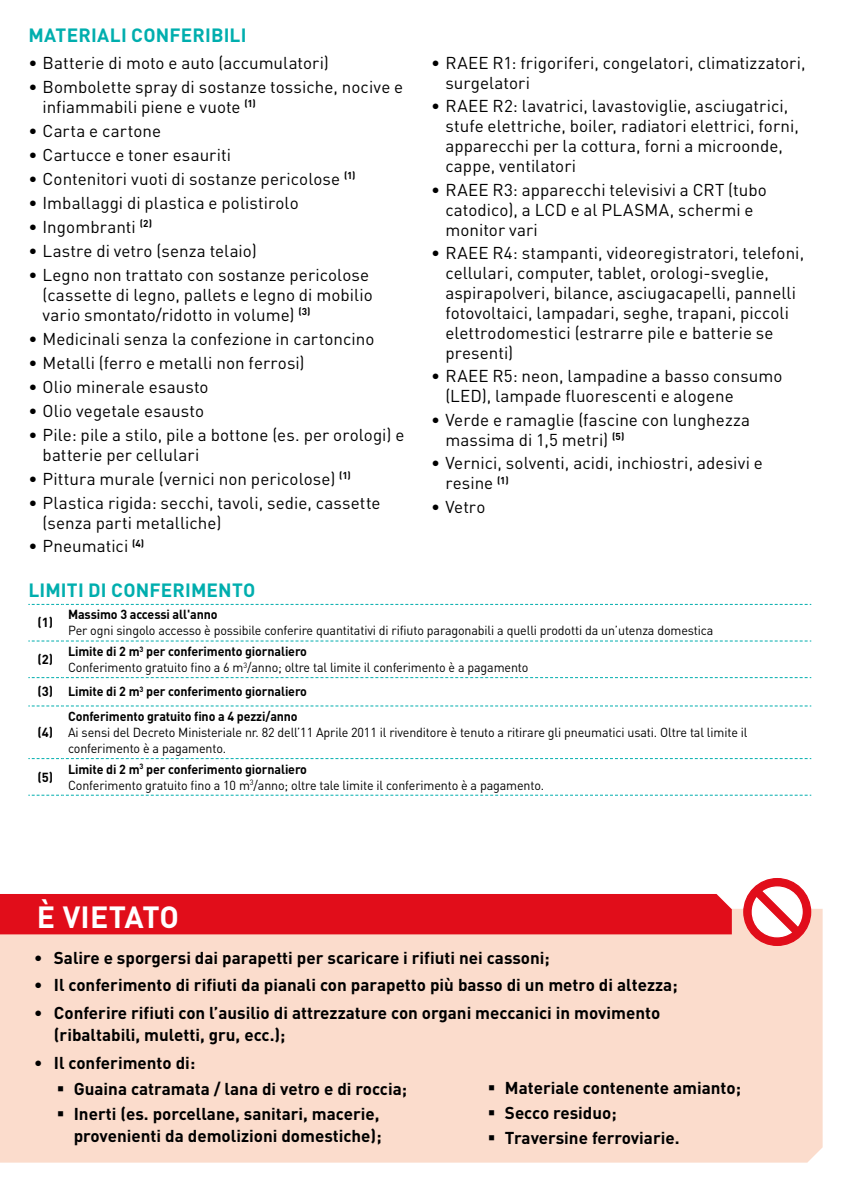
<style>
.page{position:relative;width:851px;height:1191px;background:#fff}
.page>*{position:absolute;margin:0;border:0;box-sizing:border-box;transform-origin:0 0}
.t1{font:700 30.2px "DIN";color:#fff}
.t2{font:700 19px "DIN";letter-spacing:.01em;color:#00aeae}
.t3{font:17px/20px "DIN";letter-spacing:.005em;color:#000}
.t4{font:700 17px/22px "DIN";color:#000}
.t5{font:13px/16px "DIN";letter-spacing:-.01em;color:#000;scale:.96 1}
.t6{font:700 13px "DIN";letter-spacing:-.01em;color:#000;scale:.96 1}
.t7{font:700 13px "DIN";letter-spacing:-.01em;color:#000}
.s1{font-weight:700}
</style>
<div class="page">
<div style="left:0;top:908px;width:822px;height:254px;background:#fbdccc"></div>
<div style="left:0;top:894px;width:731px;height:40px;background:#e10d1a"></div>
<svg style="left:742px;top:878px;width:69px;height:68px"></svg>
<svg style="left:28px;top:604px;width:783px;height:1px"></svg>
<svg style="left:28px;top:640px;width:783px;height:1px"></svg>
<svg style="left:28px;top:677px;width:783px;height:1px"></svg>
<svg style="left:28px;top:705px;width:783px;height:1px"></svg>
<svg style="left:28px;top:758px;width:783px;height:1px"></svg>
<svg style="left:28px;top:794px;width:783px;height:1px"></svg>
<p class="t2" style="left:28px;top:23px;width:220px">MATERIALI CONFERIBILI</p>
<p class="t3" style="left:28px;top:52px;width:302px">• Batterie di moto e auto (accumulatori)</p>
<p class="t3" style="left:43px;top:76px;width:362px;text-indent:-14px">• Bombolette spray di sostanze tossiche, nocive e infiammabili piene e vuote <sup>(1)</sup></p>
<p class="t3" style="left:28px;top:120px;width:134px">• Carta e cartone</p>
<p class="t3" style="left:28px;top:144px;width:204px">• Cartucce e toner esauriti</p>
<p class="t3" style="left:28px;top:168px;width:329px">• Contenitori vuoti di sostanze pericolose <sup>(1)</sup></p>
<p class="t3" style="left:28px;top:192px;width:272px">• Imballaggi di plastica e polistirolo</p>
<p class="t3" style="left:28px;top:216px;width:125px">• Ingombranti <sup>(2)</sup></p>
<p class="t3" style="left:28px;top:240px;width:230px">• Lastre di vetro (senza telaio)</p>
<p class="t3" style="left:43px;top:264px;width:331px;text-indent:-14px">• Legno non trattato con sostanze pericolose (cassette di legno, pallets e legno di mobilio vario smontato/ridotto in volume) <sup>(3)</sup></p>
<p class="t3" style="left:28px;top:328px;width:347px">• Medicinali senza la confezione in cartoncino</p>
<p class="t3" style="left:28px;top:352px;width:278px">• Metalli (ferro e metalli non ferrosi)</p>
<p class="t3" style="left:28px;top:376px;width:182px">• Olio minerale esausto</p>
<p class="t3" style="left:28px;top:400px;width:177px">• Olio vegetale esausto</p>
<p class="t3" style="left:43px;top:424px;width:363px;text-indent:-14px">• Pile: pile a stilo, pile a bottone (es. per orologi) e batterie per cellulari</p>
<p class="t3" style="left:28px;top:468px;width:324px">• Pittura murale (vernici non pericolose) <sup>(1)</sup></p>
<p class="t3" style="left:43px;top:492px;width:339px;text-indent:-14px">• Plastica rigida: secchi, tavoli, sedie, cassette (senza parti metalliche)</p>
<p class="t3" style="left:28px;top:536px;width:117px">• Pneumatici <sup>(4)</sup></p>
<p class="t3" style="left:445px;top:52px;width:362px;text-indent:-14px">• RAEE R1: frigoriferi, congelatori, climatizzatori, surgelatori</p>
<p class="t3" style="left:445px;top:96px;width:355px;text-indent:-14px">• RAEE R2: lavatrici, lavastoviglie, asciugatrici, stufe elettriche, boiler, radiatori elettrici, forni, apparecchi per la cottura, forni a microonde, cappe, ventilatori</p>
<p class="t3" style="left:445px;top:179px;width:323px;text-indent:-14px">• RAEE R3: apparecchi televisivi a CRT (tubo catodico), a LCD e al PLASMA, schermi e monitor vari</p>
<p class="t3" style="left:445px;top:243px;width:360px;text-indent:-14px">• RAEE R4: stampanti, videoregistratori, telefoni, cellulari, computer, tablet, orologi-sveglie, aspirapolveri, bilance, asciugacapelli, pannelli fotovoltaici, lampadari, seghe, trapani, piccoli elettrodomestici (estrarre pile e batterie se presenti)</p>
<p class="t3" style="left:445px;top:366px;width:338px;text-indent:-14px">• RAEE R5: neon, lampadine a basso consumo (LED), lampade fluorescenti e alogene</p>
<p class="t3" style="left:445px;top:409px;width:306px;text-indent:-14px">• Verde e ramaglie (fascine con lunghezza massima di 1,5 metri) <sup>(5)</sup></p>
<p class="t3" style="left:445px;top:453px;width:319px;text-indent:-14px">• Vernici, solventi, acidi, inchiostri, adesivi e resine <sup>(1)</sup></p>
<p class="t3" style="left:431px;top:496px;width:56px">• Vetro</p>
<p class="t2" style="left:28px;top:577px;width:228px">LIMITI DI CONFERIMENTO</p>
<p class="t7" style="left:37px;top:614px;width:17px">(1)</p>
<p class="t6" style="left:68px;top:606px;width:157px">Massimo 3 accessi all'anno</p>
<p class="t5" style="left:68px;top:622px;width:673px">Per ogni singolo accesso è possibile conferire quantitativi di rifiuto paragonabili a quelli prodotti da un’utenza domestica</p>
<p class="t7" style="left:37px;top:651px;width:17px">(2)</p>
<p class="t5" style="left:68px;top:643px;width:481px"><span class="s1">Limite di 2 m</span><sup>3</sup> <span class="s1">per conferimento giornaliero<br></span>Conferimento gratuito fino a 6 m<sup>3</sup>/anno; oltre tal limite il conferimento è a pagamento</p>
<p class="t7" style="left:37px;top:683px;width:271px">(3) Limite di 2 m<sup>3</sup> per conferimento giornaliero</p>
<p class="t7" style="left:37px;top:723px;width:17px">(4)</p>
<p class="t6" style="left:68px;top:707px;width:241px">Conferimento gratuito fino a 4 pezzi/anno</p>
<p class="t5" style="left:68px;top:724px;width:709px">Ai sensi del Decreto Ministeriale nr. 82 dell’11 Aprile 2011 il rivenditore è tenuto a ritirare gli pneumatici usati. Oltre tal limite il conferimento è a pagamento.</p>
<p class="t7" style="left:37px;top:768px;width:17px">(5)</p>
<p class="t5" style="left:68px;top:760px;width:497px"><span class="s1">Limite di 2 m</span><sup>3</sup> <span class="s1">per conferimento giornaliero<br></span>Conferimento gratuito fino a 10 m<sup>3</sup>/anno; oltre tale limite il conferimento è a pagamento.</p>
<h1 class="t1" style="left:37px;top:897px;width:144px">È VIETATO</h1>
<p class="t4" style="left:34px;top:945px;width:517px">• Salire e sporgersi dai parapetti per scaricare i rifiuti nei cassoni;</p>
<p class="t4" style="left:34px;top:973px;width:645px">• Il conferimento di rifiuti da pianali con parapetto più basso di un metro di altezza;</p>
<p class="t4" style="left:54px;top:1001px;width:608px;text-indent:-20px">• Conferire rifiuti con l’ausilio di attrezzature con organi meccanici in movimento (ribaltabili, muletti, gru, ecc.);</p>
<p class="t4" style="left:34px;top:1050px;width:163px">• Il conferimento di:</p>
<p class="t4" style="left:57px;top:1077px;width:352px">▪ Guaina catramata / lana di vetro e di roccia;</p>
<p class="t4" style="left:57px;top:1102px;width:326px;text-align:right">▪ Inerti (es. porcellane, sanitari, macerie, provenienti da demolizioni domestiche);</p>
<p class="t4" style="left:488px;top:1076px;width:254px">▪ Materiale contenente amianto;</p>
<p class="t4" style="left:488px;top:1101px;width:130px">▪ Secco residuo;</p>
<p class="t4" style="left:488px;top:1126px;width:193px">▪ Traversine ferroviarie.</p>
</div>
